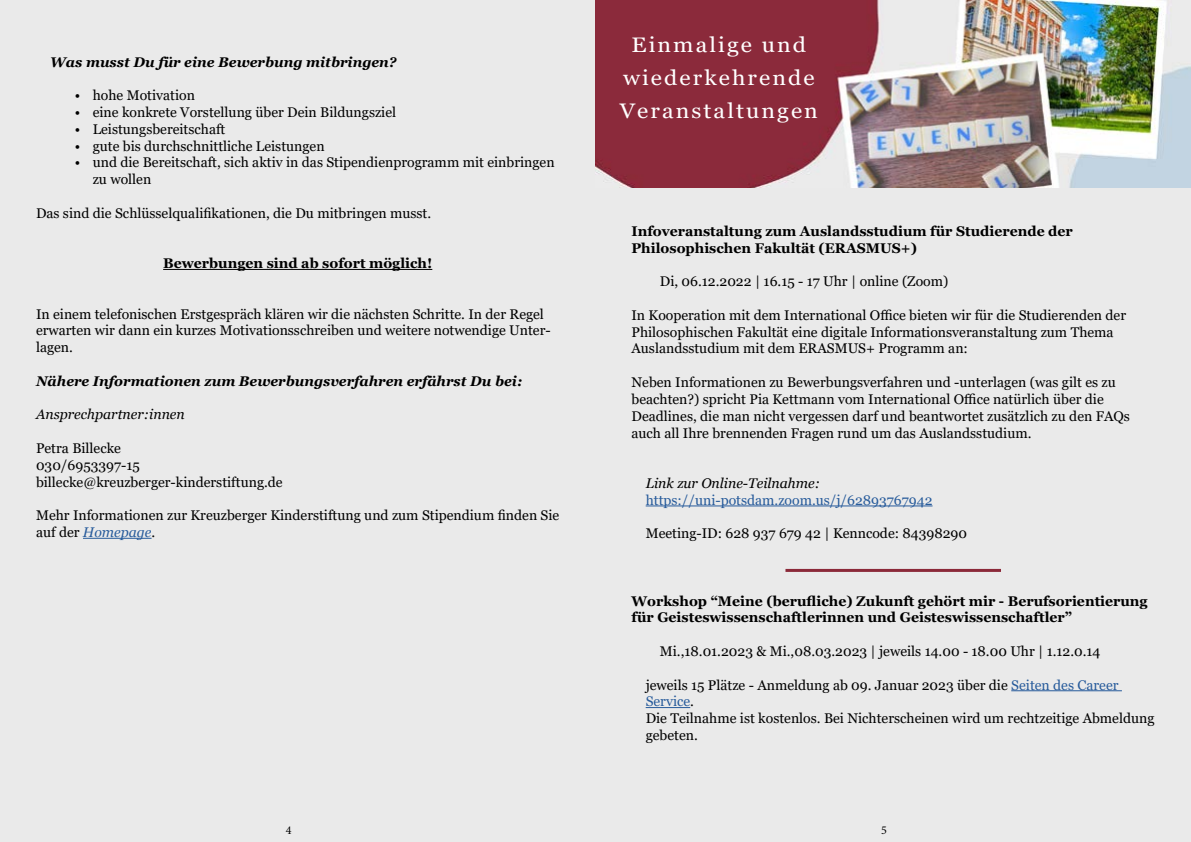
<style>
.page{position:relative;width:1191px;height:842px;background:#fff}
.page>*{position:absolute;margin:0;border:0;box-sizing:border-box;transform-origin:0 0}
.t1{font:21px/33px "Georgia";letter-spacing:.09em;color:#fff;text-align:center;scale:1.1 1}
.t2{font:14px/16.8px "Georgia";color:#000}
.t3{font:700 14px/16.8px "Georgia";color:#000}
.t4{font:italic 700 14px "Georgia";color:#000}
.t5{font:italic 14px "Georgia";color:#000}
.t6{font:14px "Georgia";color:#275b9b}
.t7{font:12px "Minion Pro";color:#000}
.s1{font-style:italic;color:#275b9b}
.s2{color:#275b9b}
</style>
<div class="page">
<div style="left:0;top:0;width:645px;height:842px;background:#eaeaea"></div>
<div style="left:573px;top:0;width:618px;height:842px;background:#eaeaea"></div>
<hr style="left:645px;top:506px;width:287px;height:1px;background:#275b9b">
<hr style="left:1011px;top:690px;width:111px;height:1px;background:#275b9b">
<hr style="left:645px;top:707px;width:45px;height:1px;background:#275b9b">
<hr style="left:785px;top:569px;width:216px;height:3px;background:#8b2939">
<img style="left:595px;top:0;width:596px;height:187px">
<hr style="left:163px;top:269px;width:269px;height:1px;background:#000">
<hr style="left:83px;top:538px;width:69px;height:1px;background:#275b9b">
<p class="t4" style="left:50px;top:53px;width:348px">Was musst Du für eine Bewerbung mitbringen?</p>
<p class="t2" style="left:75px;top:87px;width:122px">• hohe Motivation</p>
<p class="t2" style="left:75px;top:104px;width:323px">• eine konkrete Vorstellung über Dein Bildungsziel</p>
<p class="t2" style="left:75px;top:121px;width:152px">• Leistungsbereitschaft</p>
<p class="t2" style="left:75px;top:138px;width:251px">• gute bis durchschnittliche Leistungen</p>
<p class="t2" style="left:93px;top:154px;width:463px;text-indent:-18px">• und die Bereitschaft, sich aktiv in das Stipendienprogramm mit einbringen zu wollen</p>
<p class="t2" style="left:36px;top:205px;width:397px">Das sind die Schlüsselqualifikationen, die Du mitbringen musst.</p>
<p class="t3" style="left:163px;top:255px;width:271px">Bewerbungen sind ab sofort möglich!</p>
<p class="t2" style="left:36px;top:306px;width:516px">In einem telefonischen Erstgespräch klären wir die nächsten Schritte. In der Regel erwarten wir dann ein kurzes Motivationsschreiben und weitere notwendige Unter&shy;lagen.</p>
<p class="t4" style="left:36px;top:372px;width:488px">Nähere Informationen zum Bewerbungsverfahren erfährst Du bei:</p>
<p class="t5" style="left:36px;top:406px;width:150px">Ansprechpartner:innen</p>
<p class="t2" style="left:36px;top:440px;width:248px">Petra Billecke<br>030/6953397-15 billecke@kreuzberger-kinderstiftung.de</p>
<p class="t2" style="left:36px;top:507px;width:525px">Mehr Informationen zur Kreuzberger Kinderstiftung und zum Stipendium finden Sie auf der <span class="s1">Homepage</span>.</p>
<h1 class="t1" style="left:620px;top:29px;width:182px">Einmalige und wiederkehrende<br>Veranstaltungen</h1>
<p class="t3" style="left:631px;top:223px;width:443px">Infoveranstaltung zum Auslandsstudium für Studierende der<br>Philosophischen Fakultät (ERASMUS+)</p>
<p class="t2" style="left:660px;top:273px;width:290px">Di, 06.12.2022 | 16.15 - 17 Uhr | online (Zoom)</p>
<p class="t2" style="left:631px;top:307px;width:496px">In Kooperation mit dem International Office bieten wir für die Studierenden der<br>Philosophischen Fakultät eine digitale Informationsveranstaltung zum Thema<br>Auslandsstudium mit dem ERASMUS+ Programm an:</p>
<p class="t2" style="left:631px;top:374px;width:500px">Neben Informationen zu Bewerbungsverfahren und -unterlagen (was gilt es zu beachten?) spricht Pia Kettmann vom International Office natürlich über die Deadlines, die man nicht vergessen darf und beantwortet zusätzlich zu den FAQs auch all Ihre brennenden Fragen rund um das Auslandsstudium.</p>
<p class="t5" style="left:645px;top:474px;width:176px">Link zur Online-Teilnahme:</p>
<p class="t6" style="left:645px;top:491px;width:288px">https://uni-potsdam.zoom.us/j/62893767942</p>
<p class="t2" style="left:645px;top:525px;width:323px">Meeting-ID: 628 937 679 42 | Kenncode: 84398290</p>
<p class="t3" style="left:631px;top:592px;width:517px">Workshop “Meine (berufliche) Zukunft gehört mir - Berufsorientierung für Geisteswissenschaftlerinnen und Geisteswissenschaftler”</p>
<p class="t2" style="left:660px;top:643px;width:442px">Mi.,18.01.2023 &amp; Mi.,08.03.2023 | jeweils 14.00 - 18.00 Uhr | 1.12.0.14</p>
<p class="t2" style="left:645px;top:677px;width:510px">jeweils 15 Plätze - Anmeldung ab 09. Januar 2023 über die <span class="s2">Seiten des Career Service</span>.<br>Die Teilnahme ist kostenlos. Bei Nichterscheinen wird um rechtzeitige Abmeldung gebeten.</p>
<p class="t7" style="left:286px;top:822px;width:7px">4</p>
<p class="t7" style="left:881px;top:822px;width:7px">5</p>
</div>
